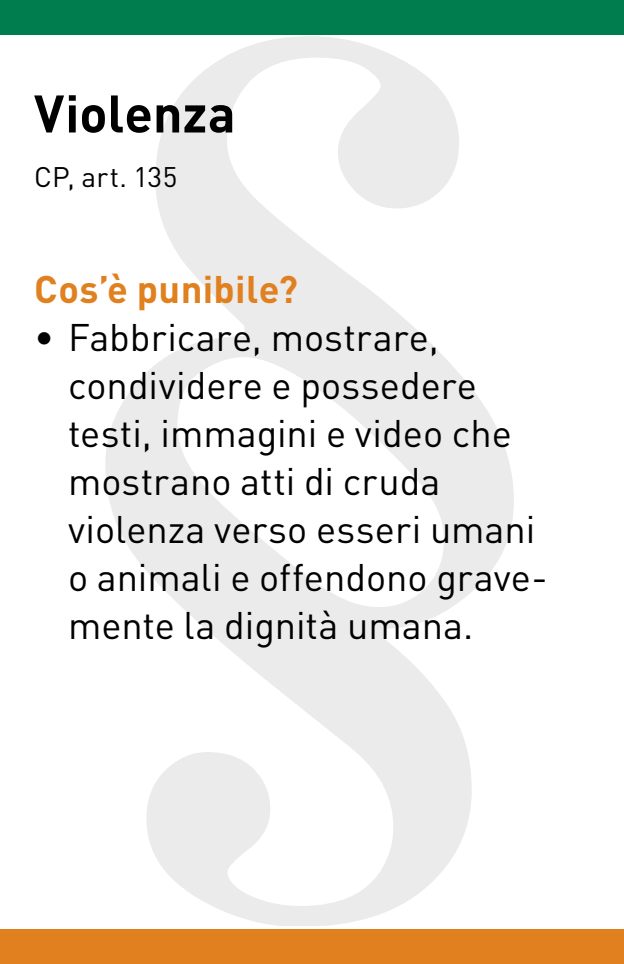
<style>
.page{position:relative;width:624px;height:964px;background:#fff}
.page>*{position:absolute;margin:0;border:0;box-sizing:border-box;transform-origin:0 0}
.t1{font:700 1079.6px "Times";color:#000}
.t2{font:700 52px "DIN Weber";color:#000}
.t3{font:38px/48px "DIN Weber";color:#000}
.t4{font:700 38px "DIN Weber";letter-spacing:.01em;color:#e0801f}
.t5{font:28px "DIN Weber";letter-spacing:.01em;color:#000}
</style>
<div class="page">
<div style="left:0;top:0;width:624px;height:34px;background:#007d4e"></div>
<hr style="left:623px;top:0;width:1px;height:34px;background:#bb256c">
<div style="left:0;top:930px;width:624px;height:34px;background:#e0801f"></div>
<h1 class="t1" style="left:42px;top:-623px;width:541px">§</h1>
<h2 class="t2" style="left:34px;top:80px;width:203px">Violenza</h2>
<p class="t5" style="left:34px;top:160px;width:145px">CP, art. 135</p>
<p class="t4" style="left:34px;top:265px;width:265px">Cos’è punibile?</p>
<p class="t3" style="left:68px;top:313px;width:481px;text-indent:-34px">• Fabbricare, mostrare, condividere e possedere testi, immagini e video che mostrano atti di cruda violenza verso esseri umani o animali e offendono grave&shy;mente la dignità umana.</p>
</div>
